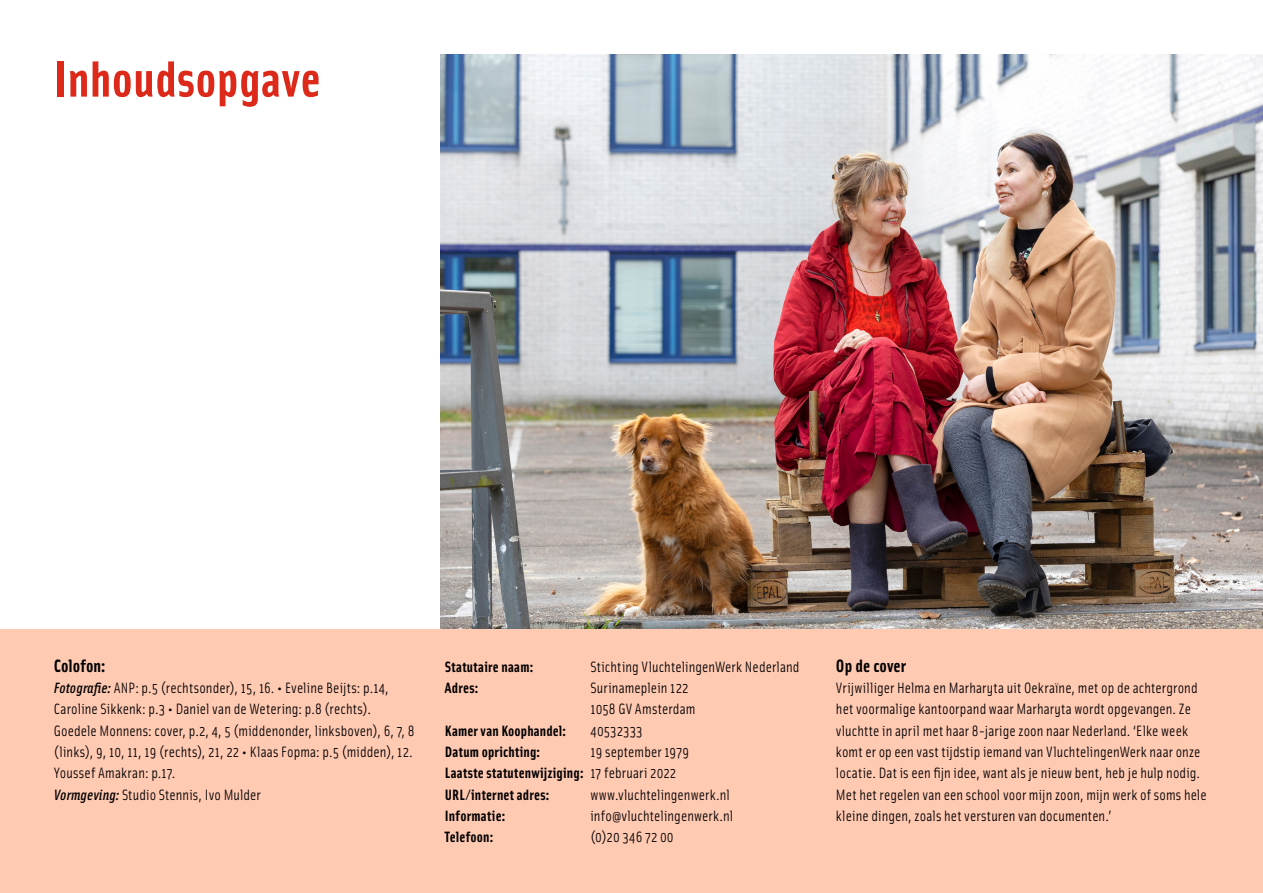
<style>
.page{position:relative;width:1263px;height:893px;background:#fff}
.page>*{position:absolute;margin:0;border:0;box-sizing:border-box;transform-origin:0 0}
.t1{font:700 51px "Solex OT";letter-spacing:.01em;color:#dc291a}
.t2{font:700 18px "Solex OT";color:#000}
.t3{font:15px/21.3px "Solex OT";letter-spacing:.01em;color:#000}
.t4{font:700 15px/21.3px "Solex OT";letter-spacing:.015em;color:#000}
.s1{font-weight:500;font-style:italic}
.s2{font-weight:400}
</style>
<div class="page">
<img style="left:440px;top:54px;width:823px;height:575px">
<div style="left:0;top:629px;width:1263px;height:264px;background:#ffc9b2"></div>
<h1 class="t1" style="left:54px;top:46px;width:268px">Inhoudsopgave</h1>
<p class="t2" style="left:54px;top:654px;width:53px">Colofon:</p>
<p class="t3" style="left:54px;top:677px;width:362px"><span class="s1">Fotografie:</span> ANP: p.5 (rechtsonder), 15, 16. • Eveline Beijts: p.14, Caroline Sikkenk: p.3 • Daniel van de Wetering: p.8 (rechts).<br>Goedele Monnens: cover, p.2, 4, 5 (middenonder, linksboven), 6, 7, 8 (links), 9, 10, 11, 19 (rechts), 21, 22 • Klaas Fopma: p.5 (midden), 12.<br>Youssef Amakran: p.17.<br><span class="s1">Vormgeving:</span> Studio Stennis, Ivo Mulder</p>
<p class="t4" style="left:445px;top:655px;width:90px">Statutaire naam:</p>
<p class="t3" style="left:590px;top:655px;width:211px">Stichting VluchtelingenWerk Nederland</p>
<p class="t4" style="left:445px;top:676px;width:35px">Adres:</p>
<p class="t3" style="left:590px;top:677px;width:106px">Surinameplein 122<br>1058 GV Amsterdam</p>
<p class="t4" style="left:445px;top:719px;width:123px">Kamer van Koophandel:</p>
<p class="t3" style="left:590px;top:719px;width:54px">40532333</p>
<p class="t4" style="left:445px;top:740px;width:97px">Datum oprichting:</p>
<p class="t4" style="left:445px;top:740px;width:246px;text-indent:146px"><span class="s2">19 september 1979<br></span>Laatste statutenwijziging: <span class="s2">17 februari 2022<br></span>URL/internet adres:</p>
<p class="t3" style="left:590px;top:783px;width:141px">www.vluchtelingenwerk.nl</p>
<p class="t4" style="left:445px;top:804px;width:62px">Informatie:</p>
<p class="t3" style="left:590px;top:804px;width:144px">info@vluchtelingenwerk.nl</p>
<p class="t4" style="left:445px;top:826px;width:50px">Telefoon:</p>
<p class="t3" style="left:590px;top:826px;width:85px">(0)20 346 72 00</p>
<p class="t2" style="left:836px;top:654px;width:71px">Op de cover</p>
<p class="t3" style="left:836px;top:677px;width:372px">Vrijwilliger Helma en Marharyta uit Oekraïne, met op de achtergrond het voormalige kantoorpand waar Marharyta wordt opgevangen. Ze vluchtte in april met haar 8-jarige zoon naar Nederland. ‘Elke week komt er op een vast tijdstip iemand van VluchtelingenWerk naar onze locatie. Dat is een fijn idee, want als je nieuw bent, heb je hulp nodig.<br>Met het regelen van een school voor mijn zoon, mijn werk of soms hele kleine dingen, zoals het versturen van documenten.’</p>
</div>
